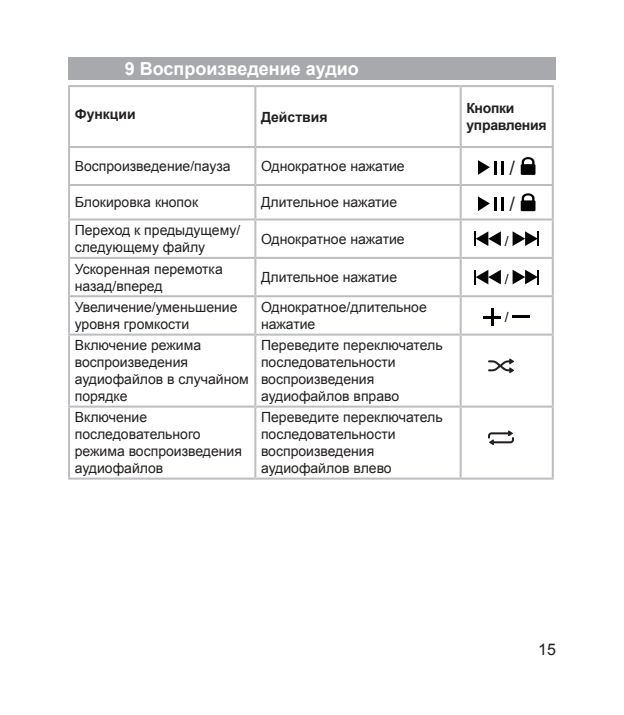
<style>
.page{position:relative;width:624px;height:715px;background:#fff}
.page>*{position:absolute;margin:0;border:0;box-sizing:border-box;transform-origin:0 0}
.t1{font:20px "Arial";color:#231f20}
.t2{font:700 18px "Arial";color:#fff}
.t3{font:16px "Arial";color:#231f20}
.t4{font:14px/16.8px "Arial";color:#231f20}
.t5{font:700 14px/16.8px "Arial";letter-spacing:-.02em;color:#231f20}
.t6{font:700 14px "Arial";color:#231f20}
.t7{font:14px "Arial";color:#040503}
</style>
<div class="page">
<div style="left:68px;top:57px;width:488px;height:22px;background:#a8a9ad"></div>
<svg style="left:70px;top:87px;width:481px;height:246px"></svg>
<hr style="left:254px;top:87px;width:2px;height:59px;background:#bcbdc0">
<hr style="left:254px;top:148px;width:2px;height:36px;background:#bcbdc0">
<hr style="left:254px;top:186px;width:2px;height:32px;background:#bcbdc0">
<hr style="left:254px;top:220px;width:2px;height:37px;background:#bcbdc0">
<hr style="left:254px;top:259px;width:2px;height:36px;background:#bcbdc0">
<hr style="left:254px;top:297px;width:2px;height:36px;background:#bcbdc0">
<hr style="left:254px;top:335px;width:2px;height:70px;background:#bcbdc0">
<hr style="left:254px;top:407px;width:2px;height:70px;background:#bcbdc0">
<hr style="left:68px;top:85px;width:187px;height:2px;background:#bcbdc0">
<hr style="left:68px;top:87px;width:2px;height:59px;background:#bcbdc0">
<hr style="left:255px;top:85px;width:205px;height:2px;background:#bcbdc0">
<hr style="left:460px;top:85px;width:93px;height:2px;background:#bcbdc0">
<hr style="left:459px;top:87px;width:2px;height:59px;background:#bcbdc0">
<hr style="left:551px;top:87px;width:2px;height:59px;background:#bcbdc0">
<hr style="left:68px;top:146px;width:187px;height:2px;background:#bcbdc0">
<hr style="left:68px;top:148px;width:2px;height:36px;background:#bcbdc0">
<hr style="left:255px;top:146px;width:205px;height:2px;background:#bcbdc0">
<hr style="left:460px;top:146px;width:93px;height:2px;background:#bcbdc0">
<hr style="left:459px;top:148px;width:2px;height:36px;background:#bcbdc0">
<hr style="left:551px;top:148px;width:2px;height:36px;background:#bcbdc0">
<hr style="left:68px;top:184px;width:187px;height:2px;background:#bcbdc0">
<hr style="left:68px;top:186px;width:2px;height:32px;background:#bcbdc0">
<hr style="left:255px;top:184px;width:205px;height:2px;background:#bcbdc0">
<hr style="left:460px;top:184px;width:93px;height:2px;background:#bcbdc0">
<hr style="left:459px;top:186px;width:2px;height:32px;background:#bcbdc0">
<hr style="left:551px;top:186px;width:2px;height:32px;background:#bcbdc0">
<hr style="left:68px;top:218px;width:187px;height:2px;background:#bcbdc0">
<hr style="left:68px;top:220px;width:2px;height:37px;background:#bcbdc0">
<hr style="left:255px;top:218px;width:205px;height:2px;background:#bcbdc0">
<hr style="left:460px;top:218px;width:93px;height:2px;background:#bcbdc0">
<hr style="left:459px;top:220px;width:2px;height:37px;background:#bcbdc0">
<hr style="left:551px;top:220px;width:2px;height:37px;background:#bcbdc0">
<hr style="left:68px;top:257px;width:187px;height:2px;background:#bcbdc0">
<hr style="left:68px;top:259px;width:2px;height:36px;background:#bcbdc0">
<hr style="left:255px;top:257px;width:205px;height:2px;background:#bcbdc0">
<hr style="left:460px;top:257px;width:93px;height:2px;background:#bcbdc0">
<hr style="left:459px;top:259px;width:2px;height:36px;background:#bcbdc0">
<hr style="left:551px;top:259px;width:2px;height:36px;background:#bcbdc0">
<hr style="left:68px;top:295px;width:187px;height:2px;background:#bcbdc0">
<hr style="left:68px;top:297px;width:2px;height:36px;background:#bcbdc0">
<hr style="left:255px;top:295px;width:205px;height:2px;background:#bcbdc0">
<hr style="left:460px;top:295px;width:93px;height:2px;background:#bcbdc0">
<hr style="left:459px;top:297px;width:2px;height:36px;background:#bcbdc0">
<hr style="left:551px;top:297px;width:2px;height:36px;background:#bcbdc0">
<hr style="left:68px;top:333px;width:187px;height:2px;background:#bcbdc0">
<hr style="left:68px;top:335px;width:2px;height:70px;background:#bcbdc0">
<hr style="left:255px;top:333px;width:205px;height:2px;background:#bcbdc0">
<hr style="left:460px;top:333px;width:93px;height:2px;background:#bcbdc0">
<hr style="left:459px;top:335px;width:2px;height:70px;background:#bcbdc0">
<hr style="left:551px;top:335px;width:2px;height:70px;background:#bcbdc0">
<hr style="left:68px;top:405px;width:187px;height:2px;background:#bcbdc0">
<hr style="left:68px;top:407px;width:2px;height:70px;background:#bcbdc0">
<hr style="left:255px;top:405px;width:205px;height:2px;background:#bcbdc0">
<hr style="left:460px;top:405px;width:93px;height:2px;background:#bcbdc0">
<hr style="left:459px;top:407px;width:2px;height:70px;background:#bcbdc0">
<hr style="left:551px;top:407px;width:2px;height:70px;background:#bcbdc0">
<hr style="left:68px;top:477px;width:187px;height:2px;background:#bcbdc0">
<hr style="left:255px;top:477px;width:205px;height:2px;background:#bcbdc0">
<hr style="left:460px;top:477px;width:93px;height:2px;background:#bcbdc0">
<svg style="left:478px;top:160px;width:26px;height:15px"></svg>
<svg style="left:520px;top:157px;width:15px;height:18px"></svg>
<svg style="left:478px;top:196px;width:26px;height:15px"></svg>
<svg style="left:520px;top:193px;width:15px;height:18px"></svg>
<svg style="left:475px;top:231px;width:26px;height:15px"></svg>
<svg style="left:512px;top:231px;width:26px;height:15px"></svg>
<svg style="left:475px;top:269px;width:26px;height:15px"></svg>
<svg style="left:512px;top:269px;width:26px;height:15px"></svg>
<svg style="left:484px;top:309px;width:17px;height:17px"></svg>
<hr style="left:512px;top:315px;width:17px;height:3px;background:#040503">
<svg style="left:488px;top:358px;width:26px;height:15px"></svg>
<svg style="left:488px;top:430px;width:26px;height:15px"></svg>
<p class="t2" style="left:125px;top:56px;width:235px">9 Воспроизведение аудио</p>
<p class="t6" style="left:75px;top:104px;width:63px">Функции</p>
<p class="t6" style="left:261px;top:107px;width:68px">Действия</p>
<p class="t5" style="left:466px;top:100px;width:82px">Кнопки управления</p>
<p class="t4" style="left:75px;top:158px;width:157px">Воспроизведение/пауза</p>
<p class="t4" style="left:261px;top:158px;width:145px">Однократное нажатие</p>
<p class="t1" style="left:509px;top:155px;width:7px">/</p>
<p class="t4" style="left:75px;top:194px;width:125px">Блокировка кнопок</p>
<p class="t4" style="left:261px;top:194px;width:138px">Длительное нажатие</p>
<p class="t1" style="left:509px;top:191px;width:7px">/</p>
<p class="t4" style="left:75px;top:222px;width:167px">Переход к предыдущему/ следующему файлу</p>
<p class="t4" style="left:261px;top:230px;width:145px">Однократное нажатие</p>
<p class="t7" style="left:504px;top:232px;width:5px">/</p>
<p class="t4" style="left:75px;top:260px;width:149px">Ускоренная перемотка назад/вперед</p>
<p class="t4" style="left:261px;top:269px;width:138px">Длительное нажатие</p>
<p class="t7" style="left:504px;top:270px;width:5px">/</p>
<p class="t4" style="left:75px;top:299px;width:164px">Увеличение/уменьшение уровня громкости</p>
<p class="t4" style="left:261px;top:299px;width:167px">Однократное/длительное нажатие</p>
<p class="t7" style="left:504px;top:308px;width:5px">/</p>
<p class="t4" style="left:75px;top:337px;width:176px">Включение режима воспроизведения аудиофайлов в случайном порядке</p>
<p class="t4" style="left:261px;top:337px;width:183px">Переведите переключатель последовательности воспроизведения аудиофайлов вправо</p>
<p class="t4" style="left:75px;top:409px;width:169px">Включение последовательного режима воспроизведения аудиофайлов</p>
<p class="t4" style="left:261px;top:409px;width:183px">Переведите переключатель последовательности воспроизведения аудиофайлов влево</p>
<p class="t3" style="left:538px;top:639px;width:19px">15</p>
</div>
